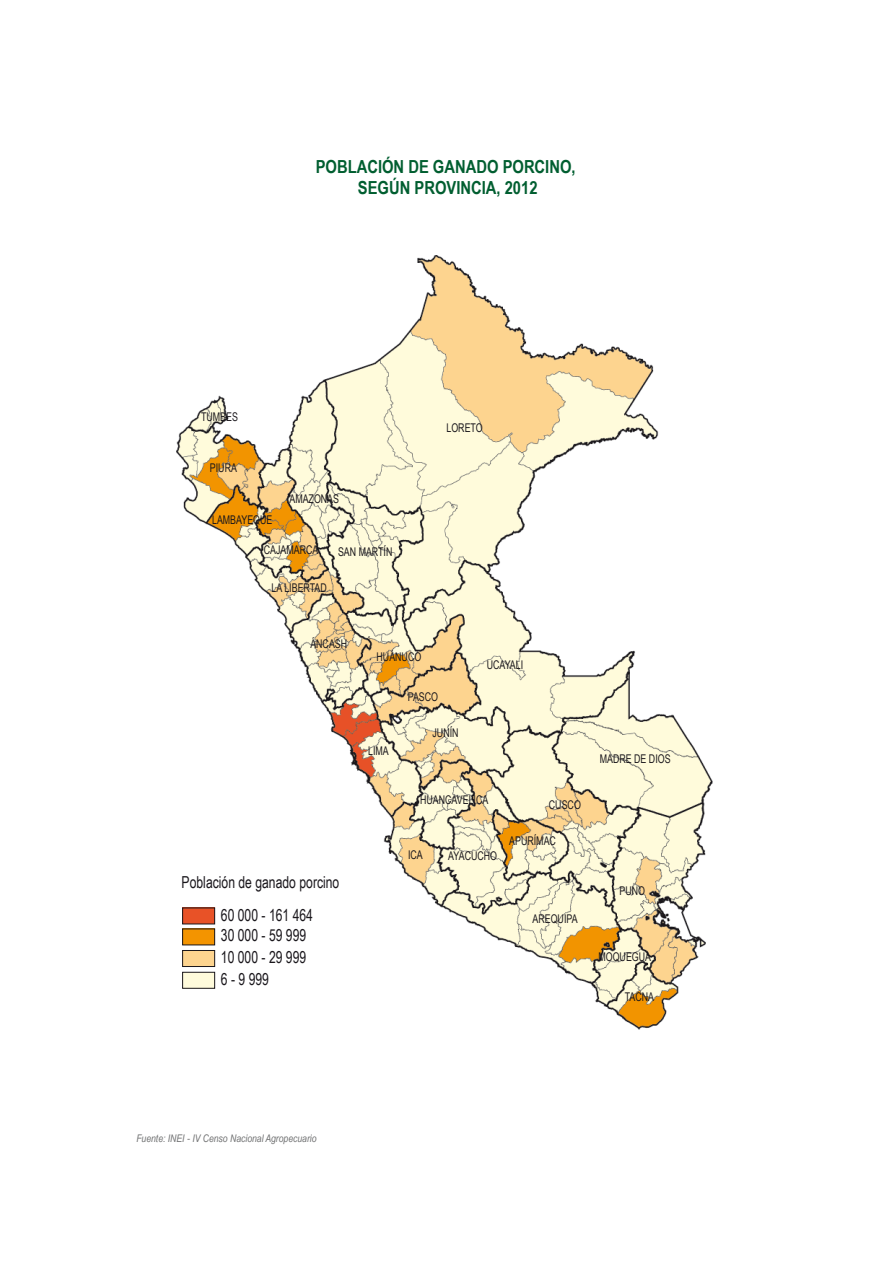
<style>
.page{position:relative;width:893px;height:1263px;background:#fff}
.page>*{position:absolute;margin:0;border:0;box-sizing:border-box;transform-origin:0 0}
.t1{font:700 18px/21px "Arial Narrow";color:#005e30;text-align:center}
.t2{font:16.5px/21.6px "Arial Narrow";color:#1a171c;scale:.9 1}
.t3{font:12px "Arial Narrow";color:#1a171c;scale:.9 1}
.t4{font:italic 10.5px "Arial Narrow";color:#707172}
</style>
<div class="page">
<img style="left:177px;top:256px;width:536px;height:773px">
<div style="left:183px;top:908px;width:32px;height:16px;background:#e85227"></div>
<div style="left:182px;top:908px;width:33px;height:16px;border:1px solid #1a171c"></div>
<div style="left:183px;top:929px;width:32px;height:16px;background:#f39400"></div>
<div style="left:182px;top:929px;width:33px;height:16px;border:1px solid #1a171c"></div>
<div style="left:183px;top:950px;width:32px;height:16px;background:#fdd48f"></div>
<div style="left:182px;top:950px;width:33px;height:17px;border:1px solid #1a171c"></div>
<div style="left:183px;top:972px;width:32px;height:16px;background:#fffbdb"></div>
<div style="left:182px;top:972px;width:33px;height:16px;border:1px solid #1a171c"></div>
<p class="t1" style="left:316px;top:156px;width:261px">POBLACIÓN DE GANADO PORCINO,<br>SEGÚN PROVINCIA, 2012</p>
<p class="t3" style="left:201px;top:408px;width:43px">TUMBES</p>
<p class="t3" style="left:210px;top:459px;width:32px">PIURA</p>
<p class="t3" style="left:212px;top:511px;width:69px">LAMBAYEQUE</p>
<p class="t3" style="left:289px;top:490px;width:57px">AMAZONAS</p>
<p class="t3" style="left:264px;top:541px;width:62px">CAJAMARCA</p>
<p class="t3" style="left:272px;top:579px;width:63px">LA LIBERTAD</p>
<p class="t3" style="left:338px;top:543px;width:62px">SAN MARTÍN</p>
<p class="t3" style="left:446px;top:419px;width:42px">LORETO</p>
<p class="t3" style="left:310px;top:635px;width:43px">ÁNCASH</p>
<p class="t3" style="left:377px;top:648px;width:51px">HUÁNUCO</p>
<p class="t3" style="left:408px;top:688px;width:35px">PASCO</p>
<p class="t3" style="left:487px;top:656px;width:42px">UCAYALI</p>
<p class="t2" style="left:221px;top:865px;width:133px;line-height:32.5px;text-indent:-39px">Población de ganado porcino<br>60 000 - 161 464</p>
<p class="t2" style="left:221px;top:924px;width:96px;text-align:justify">30 000 - 59 999<br>10 000 - 29 999<br>6 - 9 999</p>
<p class="t3" style="left:368px;top:742px;width:24px">LIMA</p>
<p class="t3" style="left:433px;top:724px;width:30px">JUNÍN</p>
<p class="t3" style="left:420px;top:790px;width:77px">HUANCAVELICA</p>
<p class="t3" style="left:408px;top:846px;width:18px">ICA</p>
<p class="t3" style="left:448px;top:847px;width:56px">AYACUCHO</p>
<p class="t3" style="left:549px;top:796px;width:37px">CUSCO</p>
<p class="t3" style="left:509px;top:832px;width:53px">APURÍMAC</p>
<p class="t3" style="left:532px;top:910px;width:52px">AREQUIPA</p>
<p class="t3" style="left:600px;top:749px;width:80px">MADRE DE DIOS</p>
<p class="t3" style="left:619px;top:882px;width:30px">PUNO</p>
<p class="t3" style="left:598px;top:948px;width:60px">MOQUEGUA</p>
<p class="t3" style="left:625px;top:987px;width:34px">TACNA</p>
<p class="t4" style="left:136px;top:1131px;width:182px">Fuente: INEI - IV Censo Nacional Agropecuario</p>
</div>
